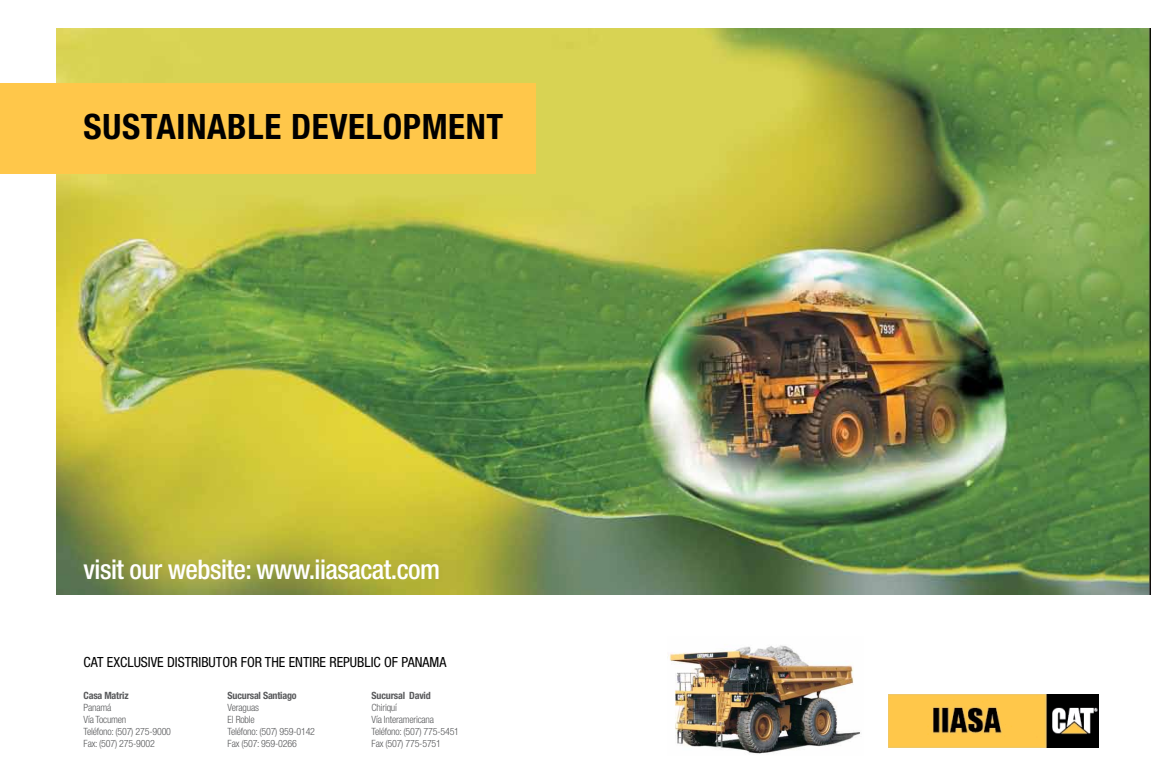
<style>
.page{position:relative;width:1151px;height:783px;background:#fff}
.page>*{position:absolute;margin:0;border:0;box-sizing:border-box;transform-origin:0 0}
.t1{font:700 condensed 35px "Helvetica Neue LT Std";letter-spacing:.02em;color:#000}
.t2{font:500 condensed 27px "Helvetica Neue LT Std";letter-spacing:-.02em;color:#fff}
.t3{font:condensed 14px "Helvetica Neue LT Std";color:#000}
.t4{font:300 condensed 10px "Helvetica Neue LT Std";letter-spacing:-.02em;color:#58595b}
.t5{font:700 condensed 10px "Helvetica Neue LT Std";letter-spacing:-.02em;color:#58595b}
</style>
<div class="page">
<img style="left:57px;top:29px;width:1094px;height:565px">
<div style="left:0;top:83px;width:536px;height:90px;background:#ffc74a"></div>
<img style="left:889px;top:694px;width:209px;height:53px">
<img style="left:667px;top:645px;width:193px;height:109px">
<h1 class="t1" style="left:84px;top:106px;width:421px">SUSTAINABLE DEVELOPMENT</h1>
<h2 class="t2" style="left:84px;top:553px;width:358px">visit our website: www.iiasacat.com</h2>
<h3 class="t3" style="left:84px;top:654px;width:364px">CAT EXCLUSIVE DISTRIBUTOR FOR THE ENTIRE REPUBLIC OF PANAMA</h3>
<p class="t5" style="left:84px;top:689px;width:46px">Casa Matriz</p>
<p class="t5" style="left:228px;top:689px;width:70px">Sucursal Santiago</p>
<p class="t5" style="left:372px;top:689px;width:61px">Sucursal David</p>
<p class="t4" style="left:84px;top:701px;width:29px">Panamá</p>
<p class="t4" style="left:228px;top:701px;width:33px">Veraguas</p>
<p class="t4" style="left:372px;top:701px;width:27px">Chiriquí</p>
<p class="t4" style="left:84px;top:713px;width:44px">Vía Tocumen</p>
<p class="t4" style="left:228px;top:713px;width:29px">El Roble</p>
<p class="t4" style="left:372px;top:713px;width:64px">Vía Interamericana</p>
<p class="t4" style="left:84px;top:725px;width:89px">Teléfono: (507) 275-9000</p>
<p class="t4" style="left:228px;top:725px;width:89px">Teléfono: (507) 959-0142</p>
<p class="t4" style="left:372px;top:725px;width:89px">Teléfono: (507) 775-5451</p>
<p class="t4" style="left:84px;top:737px;width:73px">Fax: (507) 275-9002</p>
<p class="t4" style="left:228px;top:737px;width:71px">Fax (507: 959-0266</p>
<p class="t4" style="left:372px;top:737px;width:71px">Fax (507) 775-5751</p>
</div>
